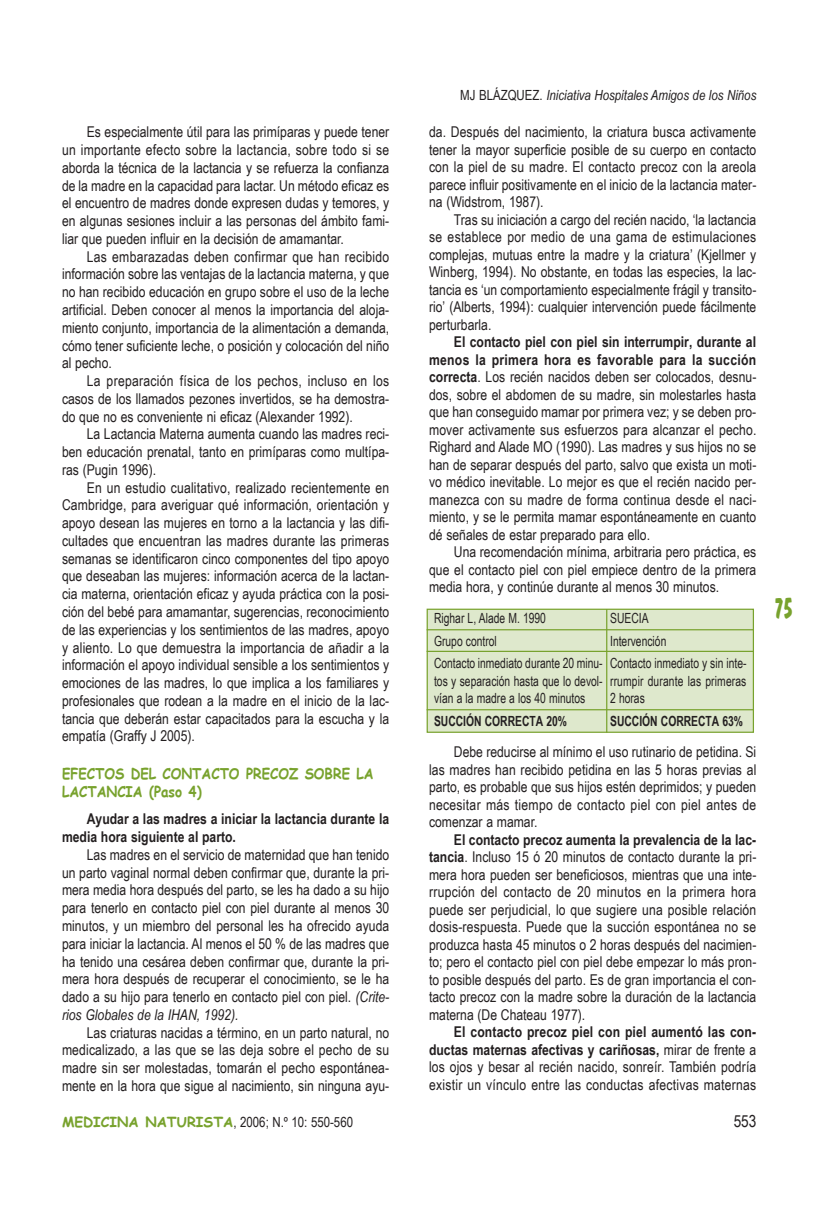
<style>
.page{position:relative;width:819px;height:1220px;background:#fff}
.page>*{position:absolute;margin:0;border:0;box-sizing:border-box;transform-origin:0 0}
.t1{font:700 31.5px "Dom Casual";color:#78a22d;scale:.66 1}
.t2{font:16.62px "Arial Narrow";color:#231f20}
.t3{font:14.88px/17.7px "Arial Narrow";color:#231f20;text-align:justify}
.t4{font:700 14.88px/17.7px "Arial Narrow";color:#231f20}
.t5{font:700 14.88px/17.7px "Comic Sans MS";color:#78a22d;scale:.9 1}
.t6{font:14px/22.4px "Arial Narrow";color:#231f20;scale:.9 1}
.t7{font:italic 14px "Arial Narrow";color:#231f20}
.t8{font:14px "Arial Narrow";color:#231f20}
.t9{font:700 14px "Arial Narrow";color:#231f20;scale:.9 1}
.s1{font-style:italic}
.s2{font-style:normal}
.s3{font-weight:700}
.s4{font-family:"Comic Sans MS";font-weight:700;color:#78a22d}
</style>
<div class="page">
<div style="left:427px;top:609px;width:326px;height:123px;background:#dee8cc"></div>
<div style="left:427px;top:609px;width:327px;height:124px;border:1px solid #78a22d"></div>
<hr style="left:427px;top:629px;width:327px;height:1px;background:#78a22d">
<hr style="left:427px;top:651px;width:327px;height:1px;background:#78a22d">
<hr style="left:427px;top:709px;width:327px;height:1px;background:#78a22d">
<hr style="left:606px;top:609px;width:1px;height:124px;background:#78a22d">
<p class="t3" style="left:62px;top:123px;width:329px;text-indent:25px">Es especialmente útil para las primíparas y puede tener un importante efecto sobre la lactancia, sobre todo si se aborda la técnica de la lactancia y se refuerza la confianza de la madre en la capacidad para lactar. Un método eficaz es el encuentro de madres donde expresen dudas y temores, y en algunas sesiones incluir a las personas del ámbito fami&shy;liar que pueden influir en la decisión de amamantar.</p>
<p class="t3" style="left:62px;top:247px;width:329px;text-indent:25px">Las embarazadas deben confirmar que han recibido información sobre las ventajas de la lactancia materna, y que no han recibido educación en grupo sobre el uso de la leche artificial. Deben conocer al menos la importancia del aloja&shy;miento conjunto, importancia de la alimentación a demanda, cómo tener suficiente leche, o posición y colocación del niño al pecho.</p>
<p class="t3" style="left:62px;top:372px;width:329px;text-indent:25px">La preparación física de los pechos, incluso en los casos de los llamados pezones invertidos, se ha demostra&shy;do que no es conveniente ni eficaz (Alexander 1992).</p>
<p class="t3" style="left:62px;top:425px;width:329px;text-indent:25px">La Lactancia Materna aumenta cuando las madres reci&shy;ben educación prenatal, tanto en primíparas como multípa&shy;ras (Pugin 1996).</p>
<p class="t3" style="left:62px;top:478px;width:329px;text-indent:25px">En un estudio cualitativo, realizado recientemente en Cambridge, para averiguar qué información, orientación y apoyo desean las mujeres en torno a la lactancia y las difi&shy;cultades que encuentran las madres durante las primeras semanas se identificaron cinco componentes del tipo apoyo que deseaban las mujeres: información acerca de la lactan&shy;cia materna, orientación eficaz y ayuda práctica con la posi&shy;ción del bebé para amamantar, sugerencias, reconocimiento de las experiencias y los sentimientos de las madres, apoyo y aliento. Lo que demuestra la importancia de añadir a la información el apoyo individual sensible a los sentimientos y emociones de las madres, lo que implica a los familiares y profesionales que rodean a la madre en el inicio de la lac&shy;tancia que deberán estar capacitados para la escucha y la empatía (Graffy J 2005).</p>
<p class="t5" style="left:62px;top:764px;width:348px">EFECTOS DEL CONTACTO PRECOZ SOBRE LA<br>LACTANCIA (Paso 4)</p>
<p class="t4" style="left:62px;top:810px;width:329px;text-indent:25px">Ayudar a las madres a iniciar la lactancia durante la media hora siguiente al parto.</p>
<p class="t3" style="left:62px;top:846px;width:329px;text-indent:25px">Las madres en el servicio de maternidad que han tenido un parto vaginal normal deben confirmar que, durante la pri&shy;mera media hora después del parto, se les ha dado a su hijo para tenerlo en contacto piel con piel durante al menos 30 minutos, y un miembro del personal les ha ofrecido ayuda para iniciar la lactancia. Al menos el 50 % de las madres que ha tenido una cesárea deben confirmar que, durante la pri&shy;mera hora después de recuperar el conocimiento, se le ha dado a su hijo para tenerlo en contacto piel con piel. <span class="s1">(Crite&shy;rios Globales de la IHAN, 1992).</span></p>
<p class="t3" style="left:62px;top:1023px;width:329px;text-indent:25px">Las criaturas nacidas a término, en un parto natural, no medicalizado, a las que se las deja sobre el pecho de su madre sin ser molestadas, tomarán el pecho espontánea&shy;mente en la hora que sigue al nacimiento, sin ninguna ayu-</p>
<p class="t7" style="left:460px;top:86px;width:298px"><span class="s2">MJ BLÁZQUEZ.</span> Iniciativa Hospitales Amigos de los Niños</p>
<p class="t3" style="left:429px;top:123px;width:329px">da. Después del nacimiento, la criatura busca activamente tener la mayor superficie posible de su cuerpo en contacto con la piel de su madre. El contacto precoz con la areola parece influir positivamente en el inicio de la lactancia mater&shy;na (Widstrom, 1987).</p>
<p class="t3" style="left:429px;top:211px;width:329px;text-indent:25px">Tras su iniciación a cargo del recién nacido, ‘la lactancia se establece por medio de una gama de estimulaciones complejas, mutuas entre la madre y la criatura’ (Kjellmer y Winberg, 1994). No obstante, en todas las especies, la lac&shy;tancia es ‘un comportamiento especialmente frágil y transito&shy;rio’ (Alberts, 1994): cualquier intervención puede fácilmente perturbarla.</p>
<p class="t3" style="left:429px;top:333px;width:329px;text-indent:25px"><span class="s3">El contacto piel con piel sin interrumpir, durante al menos la primera hora es favorable para la succión correcta</span>. Los recién nacidos deben ser colocados, desnu&shy;dos, sobre el abdomen de su madre, sin molestarles hasta que han conseguido mamar por primera vez; y se deben pro&shy;mover activamente sus esfuerzos para alcanzar el pecho.<br>Righard and Alade MO (1990). Las madres y sus hijos no se han de separar después del parto, salvo que exista un moti&shy;vo médico inevitable. Lo mejor es que el recién nacido per&shy;manezca con su madre de forma continua desde el naci&shy;miento, y se le permita mamar espontáneamente en cuanto dé señales de estar preparado para ello.</p>
<p class="t3" style="left:429px;top:543px;width:329px;text-indent:25px">Una recomendación mínima, arbitraria pero práctica, es que el contacto piel con piel empiece dentro de la primera media hora, y continúe durante al menos 30 minutos.</p>
<p class="t6" style="left:434px;top:607px;width:126px">Righar L, Alade M. 1990</p>
<p class="t6" style="left:434px;top:629px;width:189px">Grupo control<br>Contacto inmediato durante 20 minu-</p>
<p class="t6" style="left:434px;top:672px;width:189px;line-height:17.5px">tos y separación hasta que lo devol&shy;vían a la madre a los 40 minutos</p>
<p class="t9" style="left:434px;top:712px;width:149px">SUCCIÓN CORRECTA 20%</p>
<p class="t6" style="left:610px;top:607px;width:153px">SUECIA<br>Intervención<br>Contacto inmediato y sin inte-</p>
<p class="t6" style="left:610px;top:672px;width:153px;line-height:17.5px">rrumpir durante las primeras<br>2 horas</p>
<p class="t9" style="left:610px;top:712px;width:149px">SUCCIÓN CORRECTA 63%</p>
<p class="t3" style="left:429px;top:743px;width:329px;text-indent:25px">Debe reducirse al mínimo el uso rutinario de petidina. Si las madres han recibido petidina en las 5 horas previas al parto, es probable que sus hijos estén deprimidos; y pueden necesitar más tiempo de contacto piel con piel antes de comenzar a mamar.</p>
<p class="t3" style="left:429px;top:830px;width:329px;text-indent:25px"><span class="s3">El contacto precoz aumenta la prevalencia de la lac&shy;tancia</span>. Incluso 15 ó 20 minutos de contacto durante la pri&shy;mera hora pueden ser beneficiosos, mientras que una inte&shy;rrupción del contacto de 20 minutos en la primera hora puede ser perjudicial, lo que sugiere una posible relación dosis-respuesta. Puede que la succión espontánea no se produzca hasta 45 minutos o 2 horas después del nacimien&shy;to; pero el contacto piel con piel debe empezar lo más pron&shy;to posible después del parto. Es de gran importancia el con&shy;tacto precoz con la madre sobre la duración de la lactancia materna (De Chateau 1977).</p>
<p class="t3" style="left:429px;top:1023px;width:329px;text-indent:25px"><span class="s3">El contacto precoz piel con piel aumentó las con&shy;ductas maternas afectivas y cariñosas,</span> mirar de frente a los ojos y besar al recién nacido, sonreír. También podría existir un vínculo entre las conductas afectivas maternas</p>
<p class="t8" style="left:62px;top:1114px;width:293px"><span class="s4">MEDICINA NATURISTA</span>, 2006; N.º 10: 550-560</p>
<p class="t2" style="left:734px;top:1111px;width:24px">553</p>
<h1 class="t1" style="left:775px;top:595px;width:28px">75</h1>
</div>
